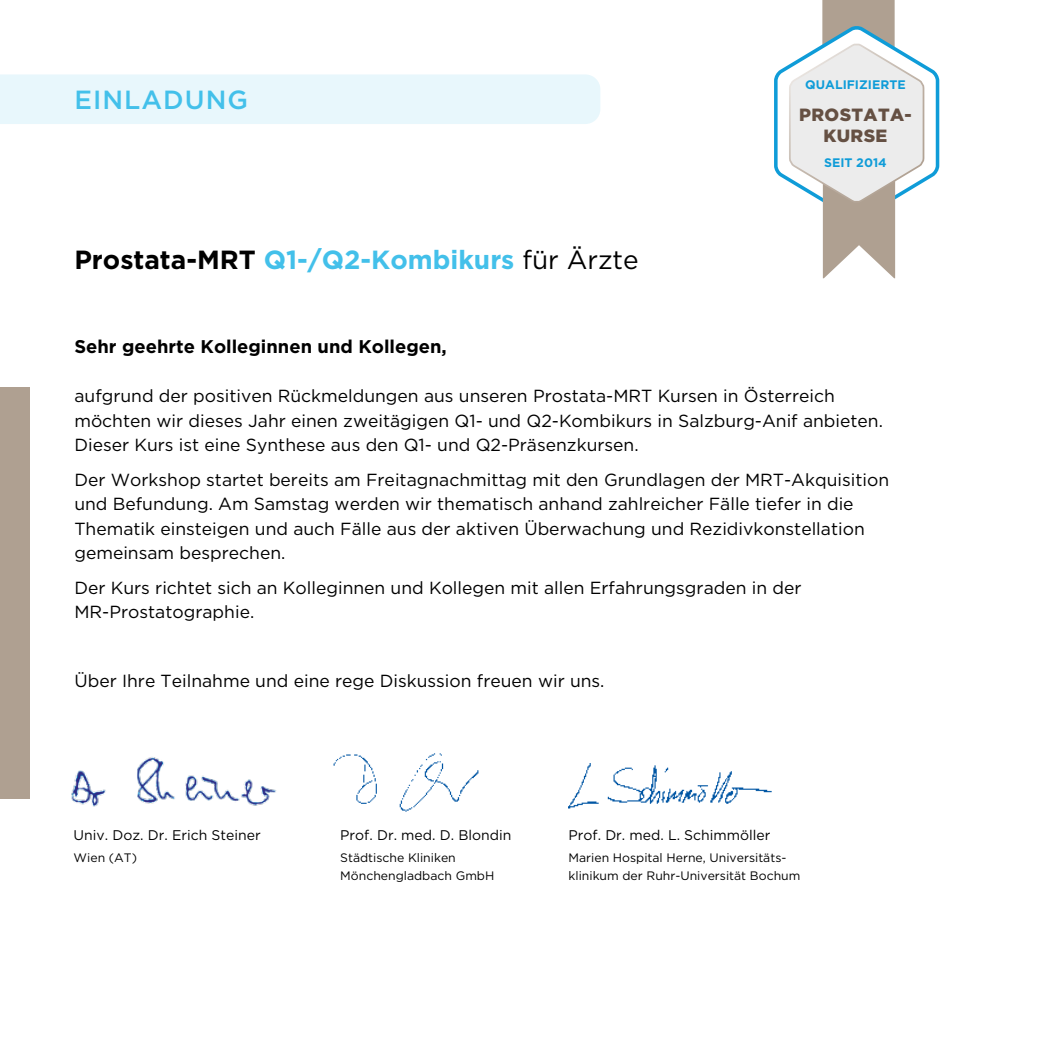
<style>
.page{position:relative;width:1042px;height:1042px;background:#fff}
.page>*{position:absolute;margin:0;border:0;box-sizing:border-box;transform-origin:0 0}
.t1{font:700 26.25px "Gotham";color:#43c0ea}
.t2{font:500 26.25px "Gotham";letter-spacing:.04em;color:#43c0ea}
.t3{font:700 18.38px "Gotham";color:#000}
.t4{font:900 17.68px/21.2px "Gotham";letter-spacing:.02em;color:#655043;text-align:center}
.t5{font:17.5px/24.5px "Gotham";color:#000}
.t6{font:14px "Gotham";color:#000}
.t7{font:700 12.42px "Gotham";color:#0f9cd8}
.t8{font:12.25px/17.5px "Gotham";color:#000}
.s1{color:#000}
.s2{font-weight:400;color:#000}
</style>
<div class="page">
<div style="left:0;top:387px;width:30px;height:412px;background:#afa091"></div>
<div style="left:0;top:74px;width:600px;height:50px;background:#e8f7fc"></div>
<img style="left:71px;top:757px;width:206px;height:50px">
<img style="left:333px;top:753px;width:146px;height:59px">
<img style="left:568px;top:764px;width:204px;height:45px">
<svg style="left:774px;top:0;width:166px;height:278px"></svg>
<h1 class="t2" style="left:74px;top:83px;width:175px">EINLADUNG</h1>
<h1 class="t1" style="left:74px;top:242px;width:566px"><span class="s1">Prostata-MRT</span> Q1-/Q2-Kombikurs <span class="s2">für Ärzte</span></h1>
<p class="t7" style="left:805px;top:77px;width:102px">QUALIFIZIERTE</p>
<p class="t4" style="left:799px;top:103px;width:114px">PROSTATA-<br>KURSE</p>
<p class="t7" style="left:824px;top:154px;width:64px">SEIT 2014</p>
<p class="t3" style="left:74px;top:334px;width:374px">Sehr geehrte Kolleginnen und Kollegen,</p>
<p class="t5" style="left:74px;top:384px;width:810px">aufgrund der positiven Rückmeldungen aus unseren Prostata-MRT Kursen in Österreich möchten wir dieses Jahr einen zweitägigen Q1- und Q2-Kombikurs in Salzburg-Anif anbieten.<br>Dieser Kurs ist eine Synthese aus den Q1- und Q2-Präsenzkursen.</p>
<p class="t5" style="left:74px;top:467px;width:816px">Der Workshop startet bereits am Freitagnachmittag mit den Grundlagen der MRT-Akquisition und Befundung. Am Samstag werden wir thematisch anhand zahlreicher Fälle tiefer in die Thematik einsteigen und auch Fälle aus der aktiven Überwachung und Rezidivkonstellation gemeinsam besprechen.</p>
<p class="t5" style="left:74px;top:575px;width:728px">Der Kurs richtet sich an Kolleginnen und Kollegen mit allen Erfahrungsgraden in der<br>MR-Prostatographie.</p>
<p class="t5" style="left:74px;top:668px;width:532px">Über Ihre Teilnahme und eine rege Diskussion freuen wir uns.</p>
<p class="t6" style="left:74px;top:826px;width:189px">Univ. Doz. Dr. Erich Steiner</p>
<p class="t8" style="left:74px;top:849px;width:65px">Wien (AT)</p>
<p class="t6" style="left:340px;top:826px;width:173px">Prof. Dr. med. D. Blondin</p>
<p class="t8" style="left:340px;top:849px;width:156px">Städtische Kliniken<br>Mönchengladbach GmbH</p>
<p class="t6" style="left:568px;top:826px;width:203px">Prof. Dr. med. L. Schimmöller</p>
<p class="t8" style="left:568px;top:849px;width:233px">Marien Hospital Herne, Universitäts&shy;klinikum der Ruhr-Universität Bochum</p>
</div>
